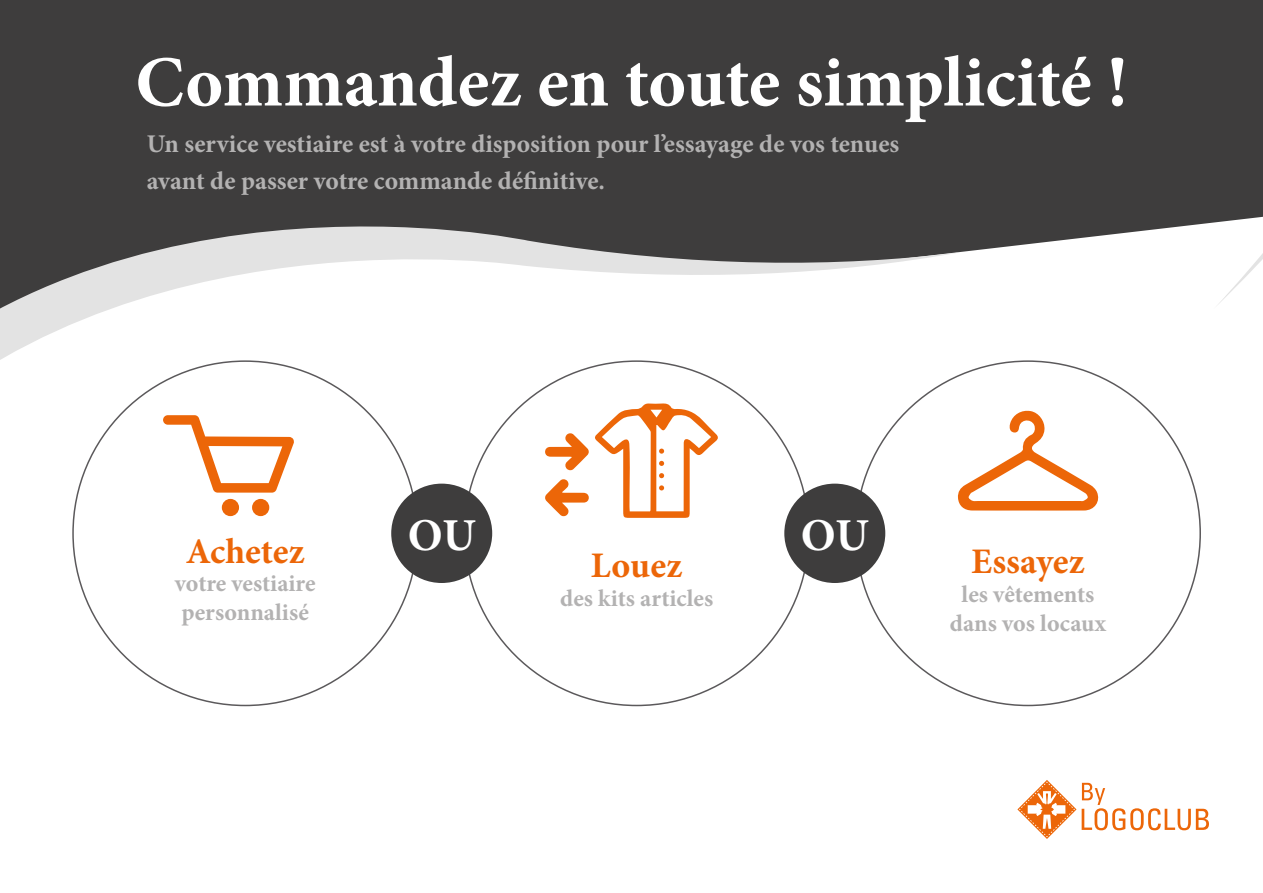
<style>
.page{position:relative;width:1263px;height:893px;background:#fff}
.page>*{position:absolute;margin:0;border:0;box-sizing:border-box;transform-origin:0 0}
.t1{font:700 72px "Minion Pro";letter-spacing:-.005em;color:#fff}
.t2{font:700 45.6px "Minion Pro";color:#fff}
.t3{font:700 36px "Minion Pro";color:#ec6608}
.t4{font:700 25.5px/36px "Minion Pro";color:#b3b2b2}
.t5{font:700 24px/28.8px "Minion Pro";color:#b3b2b2}
</style>
<div class="page">
<div style="left:0;top:0;width:1263px;height:110px;background:#3e3d3d"></div>
<svg style="left:0;top:110px;width:1263px;height:343px"></svg>
<svg style="left:1017px;top:780px;width:59px;height:59px"></svg>
<svg style="left:1082px;top:783px;width:127px;height:47px"></svg>
<div style="left:784px;top:484px;width:101px;height:99px;background:#3e3d3d;border-radius:50%"></div>
<div style="left:391px;top:484px;width:101px;height:99px;background:#3e3d3d;border-radius:50%"></div>
<svg style="left:163px;top:415px;width:131px;height:78px"></svg>
<div style="left:222px;top:499px;width:17px;height:17px;background:#ec6608;border-radius:50%"></div>
<div style="left:252px;top:499px;width:17px;height:17px;background:#ec6608;border-radius:50%"></div>
<svg style="left:545px;top:403px;width:174px;height:115px"></svg>
<svg style="left:957px;top:409px;width:144px;height:102px"></svg>
<h1 class="t1" style="left:135px;top:32px;width:994px">Commandez en toute simplicité !</h1>
<p class="t4" style="left:147px;top:126px;width:754px">Un service vestiaire est à votre disposition pour l’essayage de vos tenues avant de passer votre commande définitive.</p>
<h3 class="t3" style="left:186px;top:526px;width:121px">Achetez</h3>
<p class="t5" style="left:175px;top:569px;width:142px">votre vestiaire personnalisé</p>
<h2 class="t2" style="left:408px;top:503px;width:69px">OU</h2>
<h2 class="t2" style="left:801px;top:503px;width:69px">OU</h2>
<h3 class="t3" style="left:591px;top:540px;width:93px">Louez</h3>
<p class="t5" style="left:560px;top:584px;width:155px">des kits articles</p>
<h3 class="t3" style="left:971px;top:536px;width:115px">Essayez</h3>
<p class="t5" style="left:950px;top:580px;width:158px;text-align:center">les vêtements dans vos locaux</p>
</div>
